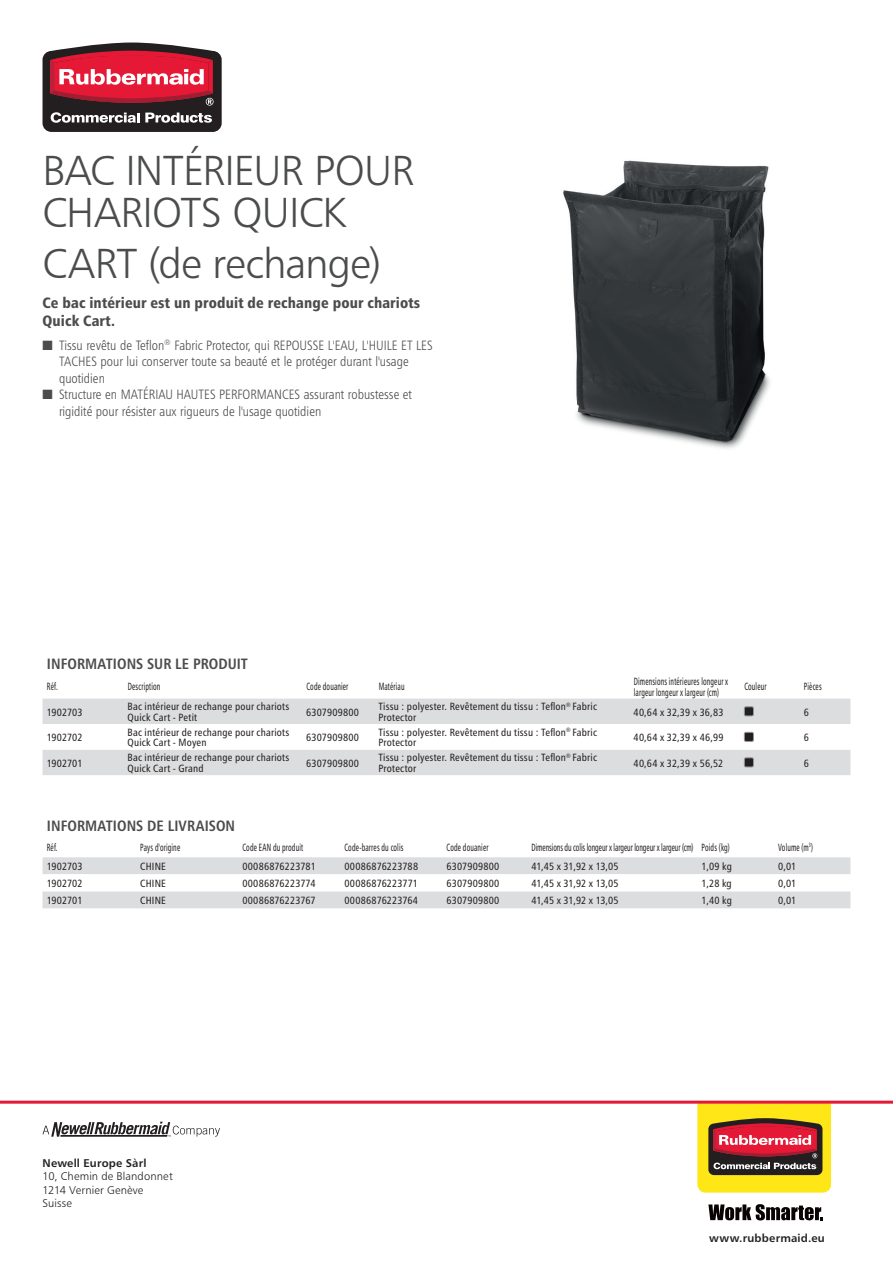
<style>
.page{position:relative;width:893px;height:1263px;background:#fff}
.page>*{position:absolute;margin:0;border:0;box-sizing:border-box;transform-origin:0 0}
.NEW_1{font:42px/42px "Humanist 777 BT Light B";letter-spacing:-.02em;color:#4b4c4d}
.NEW_2{font:15px/18px "Humanist 777 BT Black Condensed B";letter-spacing:.01em;color:#4b4c4d}
.TC_Cover_Sub-Head{font:15px "Humanist 777 BT Bold Condensed B";letter-spacing:.005em;color:#4b4c4d}
.Bullet_points___Lght{font:13.5px/16.5px "Humanist 777 BT Light Condensed B";color:#4b4c4d}
.TC_Subhead{font:11.25px "Humanist 777 BT Light B";letter-spacing:.015em;color:#231f20}
.TC_Subhead-2{font:11.25px "Humanist 777 BT Bold B";letter-spacing:.02em;color:#231f20}
.Table_Text___Cond_6{font:10.5px/10.5px "Humanist 777 BT Roman Condensed B";letter-spacing:.015em;color:#231f20}
.Table_2{font:10.5px/10.5px "Humanist 777 BT Roman Condensed B";letter-spacing:.015em;color:#231f20;scale:.7 1}
.Table_2-2{font:10.5px "Humanist 777 BT Roman Condensed B";letter-spacing:-.01em;color:#231f20;scale:.7 1}
.Table_Text___Cond_6-2{font:10.5px "Humanist 777 BT Roman Condensed B";letter-spacing:-.01em;color:#231f20}
.Table_Text___Cond_6-3{font:10.5px "Humanist 777 BT Roman Condensed B";letter-spacing:-.005em;color:#231f20}
</style>
<div class="page">
<svg style="left:42px;top:42px;width:180px;height:90px;background:#944450"></svg>
<svg style="left:697px;top:1104px;width:134px;height:88px;background:#c28b30"></svg>
<hr style="left:0;top:1101px;width:893px;height:3px;background:#e51836">
<svg style="left:43px;top:1121px;width:177px;height:16px"></svg>
<svg style="left:708px;top:1204px;width:115px;height:16px"></svg>
<img style="left:563px;top:160px;width:207px;height:289px">
<div style="left:43px;top:699px;width:807px;height:76px;background:#dcdddf"></div>
<svg style="left:43px;top:724px;width:807px;height:26px"></svg>
<div style="left:744px;top:707px;width:9px;height:9px;background:#231f20;border-radius:2px"></div>
<div style="left:744px;top:707px;width:10px;height:9px;border:1px solid #939598;border-radius:2px"></div>
<div style="left:744px;top:732px;width:9px;height:9px;background:#231f20;border-radius:2px"></div>
<div style="left:744px;top:732px;width:10px;height:10px;border:1px solid #939598;border-radius:2px"></div>
<div style="left:744px;top:758px;width:9px;height:9px;background:#231f20;border-radius:2px"></div>
<div style="left:744px;top:758px;width:10px;height:9px;border:1px solid #939598;border-radius:2px"></div>
<svg style="left:43px;top:857px;width:807px;height:51px"></svg>
<p class="NEW_1" style="left:43px;top:149px;width:373px">BAC INTÉRIEUR POUR<br>CHARIOTS QUICK</p>
<p class="NEW_1" style="left:43px;top:241px;width:340px">CART (de rechange)</p>
<p class="NEW_2" style="left:43px;top:294px;width:379px">Ce bac intérieur est un produit de rechange pour chariots<br>Quick Cart.</p>
<p class="Bullet_points___Lght" style="left:59px;top:337px;width:375px;text-indent:-16px">■ Tissu revêtu de Teflon<sup>®</sup> Fabric Protector, qui REPOUSSE L'EAU, L'HUILE ET LES<br>TACHES pour lui conserver toute sa beauté et le protéger durant l'usage quotidien</p>
<p class="Bullet_points___Lght" style="left:59px;top:386px;width:355px;text-indent:-16px">■ Structure en MATÉRIAU HAUTES PERFORMANCES assurant robustesse et rigidité pour résister aux rigueurs de l'usage quotidien</p>
<p class="TC_Cover_Sub-Head" style="left:47px;top:654px;width:203px">INFORMATIONS SUR LE PRODUIT</p>
<p class="Table_2" style="left:47px;top:681px;width:17px">Réf.</p>
<p class="Table_2" style="left:128px;top:681px;width:48px">Description</p>
<p class="Table_2" style="left:306px;top:681px;width:62px">Code douanier</p>
<p class="Table_2" style="left:379px;top:681px;width:39px">Matériau</p>
<p class="Table_2" style="left:634px;top:676px;width:136px">Dimensions intérieures longeur x largeur longeur x largeur (cm)</p>
<p class="Table_2" style="left:744px;top:681px;width:33px">Couleur</p>
<p class="Table_2" style="left:804px;top:681px;width:27px">Pièces</p>
<p class="Table_Text___Cond_6-3" style="left:47px;top:705px;width:37px">1902703</p>
<p class="Table_Text___Cond_6" style="left:128px;top:701px;width:163px">Bac intérieur de rechange pour chariots<br>Quick Cart - Petit</p>
<p class="Table_Text___Cond_6" style="left:306px;top:706px;width:54px">6307909800</p>
<p class="Table_Text___Cond_6" style="left:378px;top:701px;width:220px">Tissu : polyester. Revêtement du tissu : Teflon<sup>®</sup> Fabric<br>Protector</p>
<p class="Table_Text___Cond_6" style="left:634px;top:706px;width:91px">40,64 x 32,39 x 36,83</p>
<p class="Table_Text___Cond_6" style="left:804px;top:706px;width:7px">6</p>
<p class="Table_Text___Cond_6-3" style="left:47px;top:731px;width:37px">1902702</p>
<p class="Table_Text___Cond_6" style="left:128px;top:727px;width:163px">Bac intérieur de rechange pour chariots<br>Quick Cart - Moyen</p>
<p class="Table_Text___Cond_6" style="left:306px;top:732px;width:54px">6307909800</p>
<p class="Table_Text___Cond_6" style="left:378px;top:727px;width:220px">Tissu : polyester. Revêtement du tissu : Teflon<sup>®</sup> Fabric<br>Protector</p>
<p class="Table_Text___Cond_6" style="left:634px;top:732px;width:92px">40,64 x 32,39 x 46,99</p>
<p class="Table_Text___Cond_6" style="left:804px;top:732px;width:7px">6</p>
<p class="Table_Text___Cond_6-3" style="left:47px;top:756px;width:37px">1902701</p>
<p class="Table_Text___Cond_6" style="left:128px;top:752px;width:163px">Bac intérieur de rechange pour chariots<br>Quick Cart - Grand</p>
<p class="Table_Text___Cond_6" style="left:306px;top:757px;width:54px">6307909800</p>
<p class="Table_Text___Cond_6" style="left:378px;top:752px;width:220px">Tissu : polyester. Revêtement du tissu : Teflon<sup>®</sup> Fabric<br>Protector</p>
<p class="Table_Text___Cond_6" style="left:634px;top:757px;width:91px">40,64 x 32,39 x 56,52</p>
<p class="Table_Text___Cond_6" style="left:804px;top:757px;width:7px">6</p>
<p class="TC_Cover_Sub-Head" style="left:47px;top:817px;width:190px">INFORMATIONS DE LIVRAISON</p>
<p class="Table_2" style="left:47px;top:842px;width:17px">Réf.</p>
<p class="Table_2" style="left:140px;top:842px;width:59px">Pays d'origine</p>
<p class="Table_2" style="left:242px;top:842px;width:88px">Code EAN du produit</p>
<p class="Table_2" style="left:344px;top:842px;width:86px">Code-barres du colis</p>
<p class="Table_2" style="left:446px;top:842px;width:62px">Code douanier</p>
<p class="Table_2-2" style="left:531px;top:841px;width:233px">Dimensions du colis longeur x largeur longeur x largeur (cm)</p>
<p class="Table_2" style="left:702px;top:842px;width:42px">Poids (kg)</p>
<p class="Table_2" style="left:778px;top:842px;width:51px">Volume (m<sup>3</sup>)</p>
<p class="Table_Text___Cond_6-3" style="left:47px;top:860px;width:37px">1902703</p>
<p class="Table_Text___Cond_6" style="left:140px;top:861px;width:27px">CHINE</p>
<p class="Table_Text___Cond_6" style="left:242px;top:861px;width:75px">00086876223781</p>
<p class="Table_Text___Cond_6" style="left:344px;top:861px;width:75px">00086876223788</p>
<p class="Table_Text___Cond_6" style="left:446px;top:861px;width:54px">6307909800</p>
<p class="Table_Text___Cond_6-2" style="left:531px;top:860px;width:89px">41,45 x 31,92 x 13,05</p>
<p class="Table_Text___Cond_6" style="left:702px;top:861px;width:32px">1,09 kg</p>
<p class="Table_Text___Cond_6" style="left:778px;top:861px;width:20px">0,01</p>
<p class="Table_Text___Cond_6-3" style="left:47px;top:877px;width:37px">1902702</p>
<p class="Table_Text___Cond_6" style="left:140px;top:878px;width:27px">CHINE</p>
<p class="Table_Text___Cond_6" style="left:242px;top:878px;width:75px">00086876223774</p>
<p class="Table_Text___Cond_6" style="left:344px;top:878px;width:75px">00086876223771</p>
<p class="Table_Text___Cond_6" style="left:446px;top:878px;width:54px">6307909800</p>
<p class="Table_Text___Cond_6-2" style="left:531px;top:877px;width:89px">41,45 x 31,92 x 13,05</p>
<p class="Table_Text___Cond_6" style="left:702px;top:878px;width:32px">1,28 kg</p>
<p class="Table_Text___Cond_6" style="left:778px;top:878px;width:20px">0,01</p>
<p class="Table_Text___Cond_6-3" style="left:47px;top:894px;width:37px">1902701</p>
<p class="Table_Text___Cond_6" style="left:140px;top:895px;width:27px">CHINE</p>
<p class="Table_Text___Cond_6" style="left:242px;top:895px;width:75px">00086876223767</p>
<p class="Table_Text___Cond_6" style="left:344px;top:895px;width:75px">00086876223764</p>
<p class="Table_Text___Cond_6" style="left:446px;top:895px;width:54px">6307909800</p>
<p class="Table_Text___Cond_6-2" style="left:531px;top:894px;width:89px">41,45 x 31,92 x 13,05</p>
<p class="Table_Text___Cond_6" style="left:702px;top:895px;width:32px">1,40 kg</p>
<p class="Table_Text___Cond_6" style="left:778px;top:895px;width:20px">0,01</p>
<p class="TC_Subhead-2" style="left:43px;top:1155px;width:106px">Newell Europe Sàrl</p>
<p class="TC_Subhead" style="left:43px;top:1169px;width:132px">10, Chemin de Blandonnet</p>
<p class="TC_Subhead" style="left:43px;top:1183px;width:102px">1214 Vernier Genève</p>
<p class="TC_Subhead" style="left:43px;top:1196px;width:31px">Suisse</p>
<p class="TC_Subhead-2" style="left:709px;top:1231px;width:117px">www.rubbermaid.eu</p>
</div>
